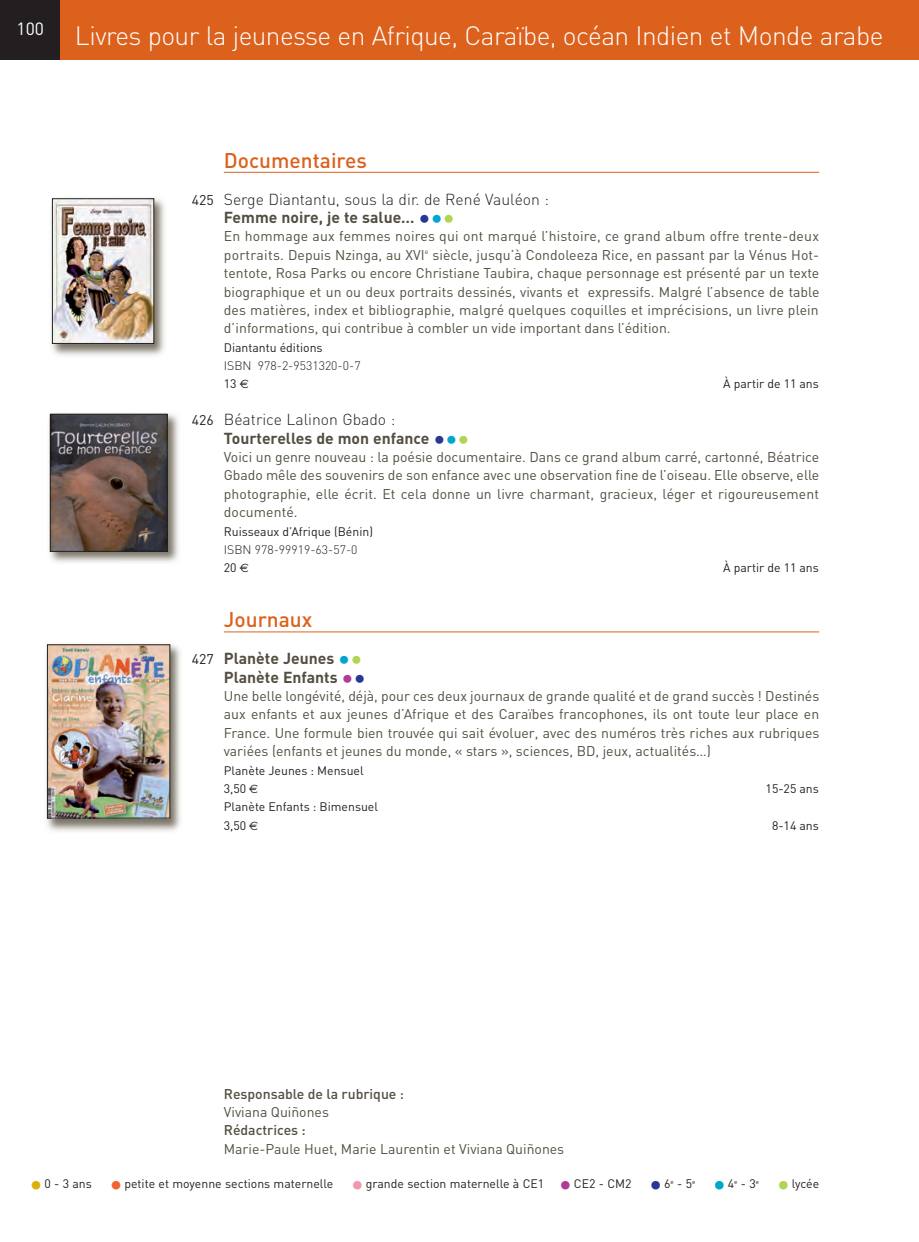
<style>
.page{position:relative;width:919px;height:1242px;background:#fff}
.page>*{position:absolute;margin:0;border:0;box-sizing:border-box;transform-origin:0 0}
.t1{font:300 26.25px "DIN";letter-spacing:-.02em;color:#fff}
.t2{font:500 21px "DIN";color:#dc611c}
.t3{font:17.5px "DIN";color:#fff}
.t4{font:700 15.75px/18.4px "DIN";color:#534e41}
.t5{font:300 15.75px/18.4px "DIN";color:#231f20}
.t6{font:14px/18.4px "DIN";color:#534e41;text-align:justify}
.t7{font:14px "DIN";color:#231f20}
.t8{font:12.25px/18.4px "DIN";color:#231f20}
.t9{font:300 12.25px/18.4px "DIN";color:#231f20}
.s1{font-weight:700;color:#534e41}
.s2{font-weight:700;font-size:24.5px;color:#293695}
.s3{font-weight:700;font-size:24.5px;color:#00a6cd}
.s4{font-weight:700;font-size:24.5px;color:#b2d454}
.s5{font-weight:400}
.s6{font-family:"Euro Sans";font-weight:400;font-size:12.08px}
.s7{font-weight:300;color:#231f20}
.s8{font-size:24.5px;color:#293695}
.s9{font-size:24.5px;color:#00a6cd}
.s10{font-size:24.5px;color:#b2d454}
.s11{font-weight:300}
.s12{font-family:"Euro Sans";font-size:12.08px}
.s13{font-size:24.5px;color:#af3d96}
.s14{font-weight:500}
.s15{font-size:26.25px;color:#ddb008}
.s16{font-size:26.25px;color:#f2642f}
.s17{font-size:26.25px;color:#f298aa}
.s18{font-size:26.25px;color:#af3d96}
.s19{font-size:26.25px;color:#293695}
.s20{font-size:26.25px;color:#00a6cd}
.s21{font-size:26.25px;color:#b2d454}
</style>
<div class="page">
<hr style="left:918px;top:0;width:1px;height:60px;background:#dc611c">
<div style="left:0;top:0;width:918px;height:60px;background:#dc611c"></div>
<div style="left:0;top:0;width:60px;height:60px;background:#231f20"></div>
<hr style="left:224px;top:172px;width:595px;height:1px;background:#dc611c">
<hr style="left:224px;top:631px;width:595px;height:1px;background:#dc611c">
<img style="left:51px;top:198px;width:114px;height:158px">
<img style="left:54px;top:201px;width:98px;height:140px">
<div style="left:52px;top:199px;width:102px;height:144px;border:1px solid #231f20"></div>
<img style="left:49px;top:413px;width:130px;height:150px">
<img style="left:52px;top:416px;width:113px;height:133px">
<div style="left:50px;top:414px;width:117px;height:137px;border:1px solid #231f20"></div>
<img style="left:46px;top:644px;width:135px;height:188px">
<img style="left:49px;top:646px;width:119px;height:170px">
<div style="left:47px;top:644px;width:123px;height:174px;border:1px solid #231f20"></div>
<p class="t3" style="left:17px;top:19px;width:29px">100</p>
<p class="t1" style="left:75px;top:20px;width:810px">Livres pour la jeunesse en Afrique, Caraïbe, océan Indien et Monde arabe</p>
<p class="t7" style="left:192px;top:191px;width:23px">425</p>
<p class="t7" style="left:192px;top:412px;width:23px">426</p>
<p class="t2" style="left:224px;top:148px;width:145px">Documentaires</p>
<p class="t5" style="left:224px;top:190px;width:327px">Serge Diantantu, sous la dir. de René Vauléon :<br><span class="s1">Femme noire, je te salue…</span> <span class="s2">•</span><span class="s3">•</span><span class="s4">•</span></p>
<p class="t6" style="left:224px;top:227px;width:597px">En hommage aux femmes noires qui ont marqué l’histoire, ce grand album offre trente-deux portraits. Depuis Nzinga, au XVI<sup>e</sup> siècle, jusqu’à Condoleeza Rice, en passant par la Vénus Hot&shy;tentote, Rosa Parks ou encore Christiane Taubira, chaque personnage est présenté par un texte biographique et un ou deux portraits dessinés, vivants et expressifs. Malgré l’absence de table des matières, index et bibliographie, malgré quelques coquilles et imprécisions, un livre plein d’informations, qui contribue à combler un vide important dans l’édition.</p>
<p class="t9" style="left:224px;top:338px;width:138px"><span class="s5">Diantantu éditions<br></span>ISBN 978-2-9531320-0-7<br><span class="s5">13</span> <span class="s6">€</span></p>
<p class="t8" style="left:723px;top:375px;width:97px">À partir de 11 ans</p>
<p class="t4" style="left:224px;top:410px;width:247px"><span class="s7">Béatrice Lalinon Gbado :<br></span>Tourterelles de mon enfance <span class="s8">•</span><span class="s9">•</span><span class="s10">•</span></p>
<p class="t6" style="left:224px;top:448px;width:597px">Voici un genre nouveau : la poésie documentaire. Dans ce grand album carré, cartonné, Béatrice Gbado mêle des souvenirs de son enfance avec une observation fine de l’oiseau. Elle observe, elle photographie, elle écrit. Et cela donne un livre charmant, gracieux, léger et rigoureusement documenté.</p>
<p class="t8" style="left:224px;top:522px;width:151px">Ruisseaux d’Afrique (Bénin)<br><span class="s11">ISBN 978-99919-63-57-0<br></span>20 <span class="s12">€</span></p>
<p class="t8" style="left:723px;top:559px;width:97px">À partir de 11 ans</p>
<p class="t7" style="left:192px;top:651px;width:23px">427</p>
<p class="t2" style="left:224px;top:608px;width:90px">Journaux</p>
<p class="t4" style="left:224px;top:649px;width:143px">Planète Jeunes <span class="s9">•</span><span class="s10">•<br></span>Planète Enfants <span class="s13">•</span><span class="s8">•</span></p>
<p class="t6" style="left:224px;top:687px;width:597px">Une belle longévité, déjà, pour ces deux journaux de grande qualité et de grand succès ! Destinés aux enfants et aux jeunes d’Afrique et des Caraïbes francophones, ils ont toute leur place en France. Une formule bien trouvée qui sait évoluer, avec des numéros très riches aux rubriques variées (enfants et jeunes du monde, « stars », sciences, BD, jeux, actualités…)</p>
<p class="t8" style="left:224px;top:761px;width:141px">Planète Jeunes : Mensuel<br>3,50 <span class="s12">€</span></p>
<p class="t8" style="left:766px;top:779px;width:55px">15-25 ans</p>
<p class="t8" style="left:224px;top:797px;width:156px">Planète Enfants : Bimensuel<br>3,50 <span class="s12">€</span></p>
<p class="t8" style="left:772px;top:816px;width:48px">8-14 ans</p>
<p class="t6" style="left:224px;top:1084px;width:342px;text-align:left"><span class="s14">Responsable de la rubrique :<br></span>Viviana Quiñones<br><span class="s14">Rédactrices :<br></span>Marie-Paule Huet, Marie Laurentin et Viviana Quiñones</p>
<p class="t8" style="left:29px;top:1174px;width:668px"><span class="s15">•</span>0 - 3 ans <span class="s16">•</span>petite et moyenne sections maternelle <span class="s17">•</span>grande section maternelle à CE1 <span class="s18">•</span>CE2 - CM2 <span class="s19">•</span>6<sup>e</sup> - 5<sup>e</sup></p>
<p class="t8" style="left:712px;top:1174px;width:48px"><span class="s20">•</span>4<sup>e</sup> - 3<sup>e</sup></p>
<p class="t8" style="left:776px;top:1174px;width:44px"><span class="s21">•</span>lycée</p>
</div>
